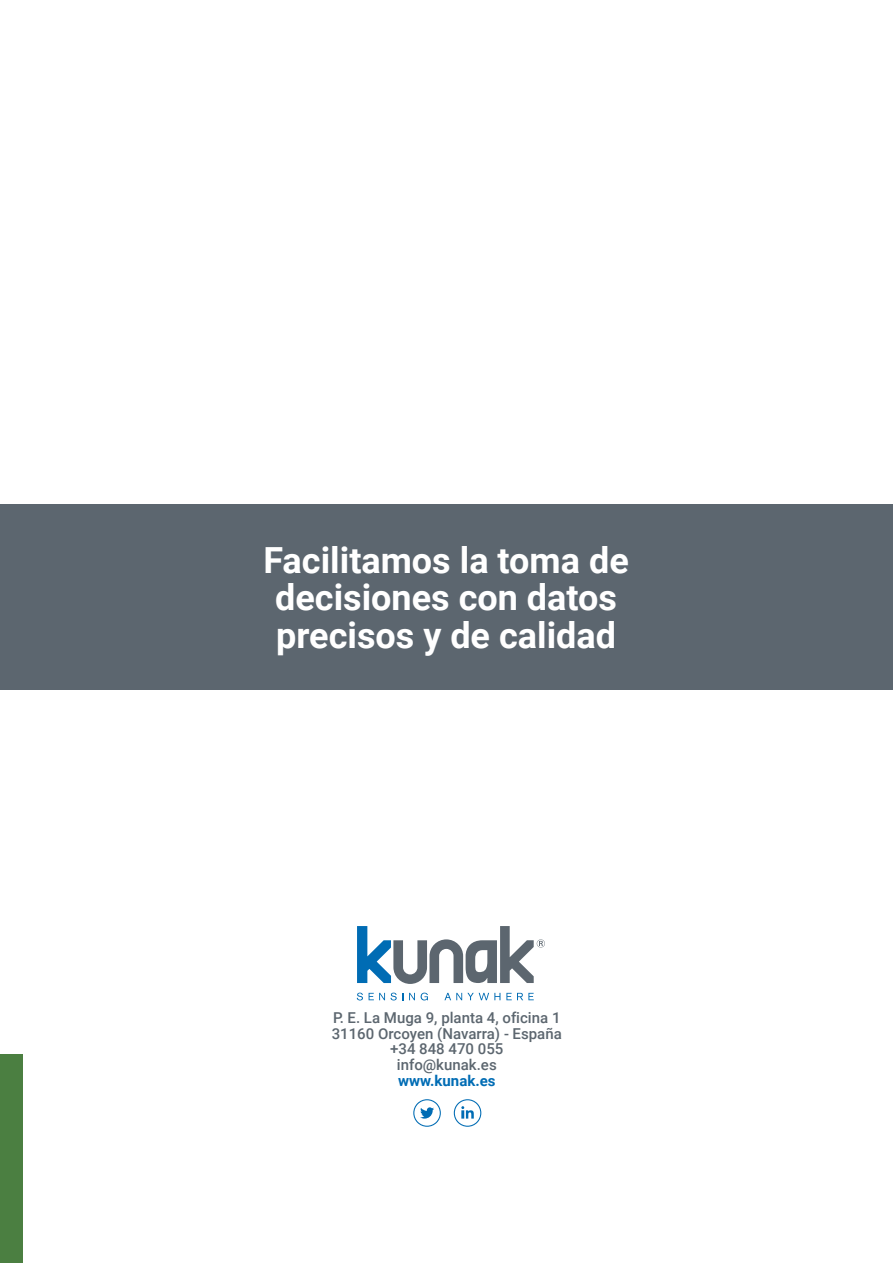
<style>
.page{position:relative;width:893px;height:1263px;background:#fff}
.page>*{position:absolute;margin:0;border:0;box-sizing:border-box;transform-origin:0 0}
.t1{font:700 36px/37.5px "Roboto";color:#fff;text-align:center}
.t2{font:500 15px/15.8px "Roboto";color:#5c666f;text-align:center}
.t3{font:700 15px "Roboto";color:#006cb4}
</style>
<div class="page">
<div style="left:0;top:504px;width:893px;height:186px;background:#5c666f"></div>
<div style="left:0;top:1055px;width:22px;height:208px;background:#4b7f41"></div>
<svg style="left:454px;top:1099px;width:27px;height:28px"></svg>
<svg style="left:413px;top:1099px;width:28px;height:28px"></svg>
<svg style="left:357px;top:993px;width:6px;height:7px"></svg>
<svg style="left:369px;top:993px;width:34px;height:7px"></svg>
<svg style="left:409px;top:993px;width:6px;height:7px"></svg>
<svg style="left:421px;top:993px;width:7px;height:7px"></svg>
<svg style="left:444px;top:993px;width:56px;height:7px"></svg>
<svg style="left:506px;top:993px;width:28px;height:7px"></svg>
<svg style="left:357px;top:926px;width:188px;height:58px"></svg>
<h1 class="t1" style="left:264px;top:540px;width:367px">Facilitamos la toma de decisiones con datos precisos y de calidad</h1>
<p class="t2" style="left:332px;top:1009px;width:232px">P. E. La Muga 9, planta 4, oficina 1<br>31160 Orcoyen (Navarra) - España +34 848 470 055<br>info@kunak.es</p>
<p class="t3" style="left:398px;top:1070px;width:99px">www.kunak.es</p>
</div>
